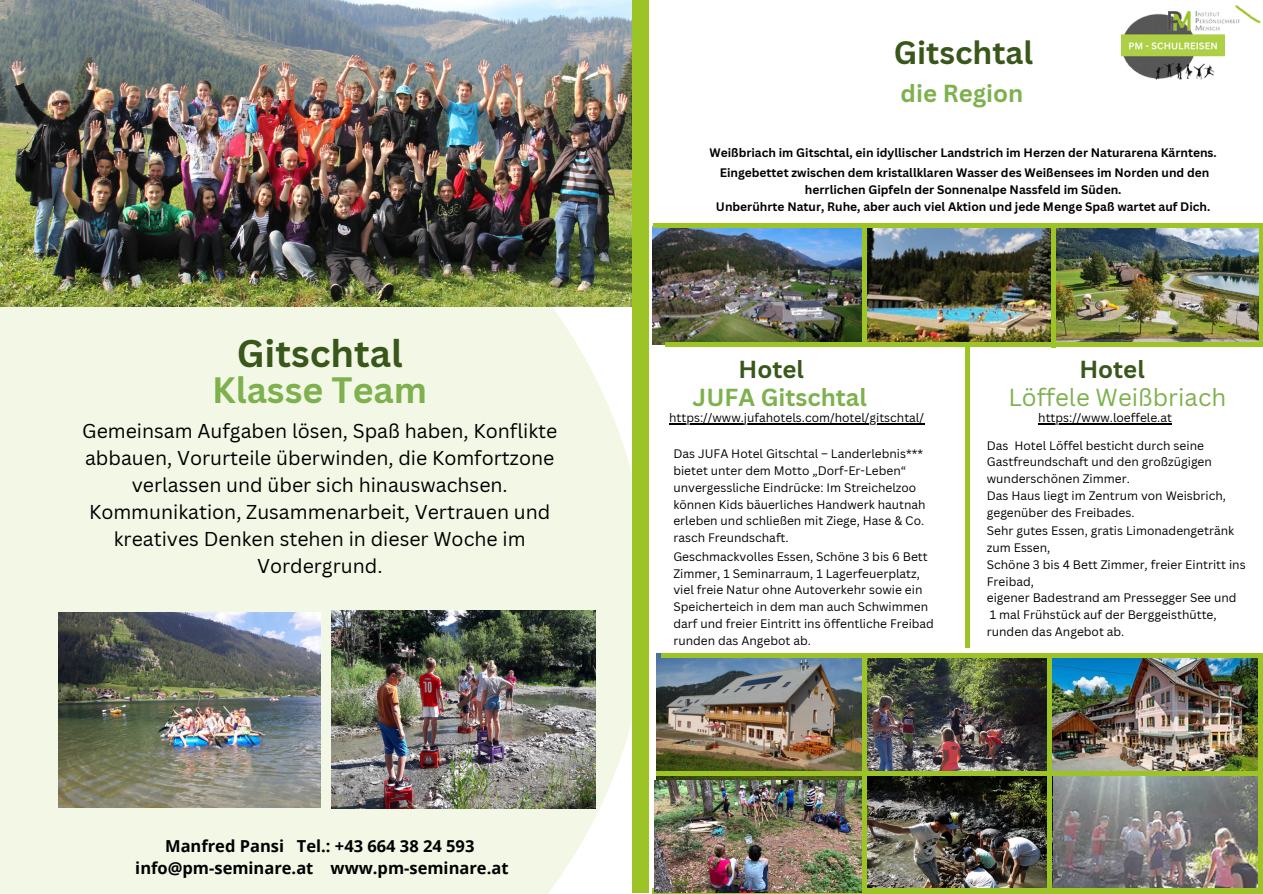
<style>
.page{position:relative;width:1263px;height:894px;background:#fff}
.page>*{position:absolute;margin:0;border:0;box-sizing:border-box;transform-origin:0 0}
.t1{font:700 37.5px "Canva Sans";color:#39571b}
.t2{font:700 35.7px "Canva Sans";color:#7eb14e}
.t3{font:700 31.5px "Canva Sans";color:#39571b}
.t4{font:700 24px "Canva Sans";color:#7eb14e}
.t5{font:24px "Canva Sans";color:#7eb14e}
.t6{font:700 24px "Canva Sans";color:#39571b}
.t7{font:19.5px/27px "Canva Sans";color:#000;text-align:center}
.t8{font:700 16.5px/22.5px "Open Sans";color:#000;text-align:center}
.t9{font:12px/16.8px "Canva Sans";color:#000}
.t10{font:700 12px/20.7px "Canva Sans";color:#000;text-align:center}
</style>
<div class="page">
<div style="left:0;top:75px;width:648px;height:818px;background:#f3f8e6"></div>
<img style="left:0;top:0;width:633px;height:306px">
<img style="left:652px;top:226px;width:607px;height:118px">
<img style="left:861px;top:775px;width:398px;height:113px">
<img style="left:867px;top:657px;width:181px;height:114px">
<img style="left:656px;top:653px;width:205px;height:127px">
<img style="left:1052px;top:658px;width:207px;height:113px">
<div style="left:633px;top:0;width:16px;height:891px;background:#9dc426"></div>
<img style="left:58px;top:612px;width:262px;height:195px">
<img style="left:332px;top:610px;width:263px;height:198px">
<img style="left:1122px;top:13px;width:102px;height:67px">
<img style="left:1166px;top:4px;width:95px;height:33px">
<hr style="left:656px;top:771px;width:607px;height:4px;background:#9dc426">
<hr style="left:661px;top:653px;width:602px;height:4px;background:#9dc426">
<hr style="left:1048px;top:657px;width:4px;height:234px;background:#9dc426">
<hr style="left:862px;top:656px;width:4px;height:235px;background:#9dc426">
<hr style="left:1259px;top:656px;width:4px;height:235px;background:#9dc426">
<div style="left:652px;top:888px;width:611px;height:5px;background:#9dc426"></div>
<hr style="left:665px;top:342px;width:598px;height:4px;background:#9dc426">
<div style="left:653px;top:223px;width:610px;height:5px;background:#9dc426"></div>
<hr style="left:1051px;top:226px;width:4px;height:122px;background:#9dc426">
<hr style="left:863px;top:223px;width:4px;height:122px;background:#9dc426">
<hr style="left:1259px;top:225px;width:4px;height:121px;background:#9dc426">
<img style="left:654px;top:780px;width:207px;height:112px">
<hr style="left:669px;top:423px;width:255px;height:1px;background:#000">
<hr style="left:965px;top:348px;width:4px;height:299px;background:#9dc426">
<hr style="left:1038px;top:423px;width:134px;height:1px;background:#000">
<h1 class="t1" style="left:237px;top:327px;width:168px">Gitschtal</h1>
<h2 class="t2" style="left:212px;top:365px;width:216px">Klasse Team</h2>
<p class="t7" style="left:82px;top:416px;width:477px">Gemeinsam Aufgaben lösen, Spaß haben, Konflikte abbauen, Vorurteile überwinden, die Komfortzone verlassen und über sich hinauswachsen.<br>Kommunikation, Zusammenarbeit, Vertrauen und kreatives Denken stehen in dieser Woche im Vordergrund.</p>
<h3 class="t8" style="left:135px;top:833px;width:375px">Manfred Pansi Tel.: +43 664 38 24 593 info@pm-seminare.at www.pm-seminare.at</h3>
<h3 class="t3" style="left:894px;top:30px;width:141px">Gitschtal</h3>
<h3 class="t4" style="left:900px;top:76px;width:124px">die Region</h3>
<p class="t10" style="left:709px;top:141px;width:509px">Weißbriach im Gitschtal, ein idyllischer Landstrich im Herzen der Naturarena Kärntens.<br>Eingebettet zwischen dem kristallklaren Wasser des Weißensees im Norden und den</p>
<p class="t10" style="left:716px;top:181px;width:496px;line-height:16.8px">herrlichen Gipfeln der Sonnenalpe Nassfeld im Süden.<br>Unberührte Natur, Ruhe, aber auch viel Aktion und jede Menge Spaß wartet auf Dich.</p>
<h3 class="t6" style="left:739px;top:352px;width:67px">Hotel</h3>
<h3 class="t4" style="left:692px;top:380px;width:176px">JUFA Gitschtal</h3>
<p class="t9" style="left:669px;top:409px;width:256px">https://www.jufahotels.com/hotel/gitschtal/</p>
<p class="t9" style="left:673px;top:445px;width:254px">Das JUFA Hotel Gitschtal – Landerlebnis*** bietet unter dem Motto „Dorf-Er-Leben“ unvergessliche Eindrücke: Im Streichelzoo können Kids bäuerliches Handwerk hautnah erleben und schließen mit Ziege, Hase &amp; Co. rasch Freundschaft.</p>
<p class="t9" style="left:673px;top:547px;width:262px">Geschmackvolles Essen, Schöne 3 bis 6 Bett Zimmer, 1 Seminarraum, 1 Lagerfeuerplatz, viel freie Natur ohne Autoverkehr sowie ein Speicherteich in dem man auch Schwimmen darf und freier Eintritt ins öffentliche Freibad runden das Angebot ab.</p>
<h3 class="t6" style="left:1079px;top:352px;width:67px">Hotel</h3>
<h3 class="t5" style="left:1008px;top:380px;width:219px">Löffele Weißbriach</h3>
<p class="t9" style="left:1038px;top:409px;width:135px">https://www.loeffele.at</p>
<p class="t9" style="left:987px;top:436px;width:241px">Das Hotel Löffel besticht durch seine Gastfreundschaft und den großzügigen wunderschönen Zimmer.<br>Das Haus liegt im Zentrum von Weisbrich, gegenüber des Freibades.</p>
<p class="t9" style="left:987px;top:522px;width:260px">Sehr gutes Essen, gratis Limonadengetränk zum Essen,<br>Schöne 3 bis 4 Bett Zimmer, freier Eintritt ins<br>Freibad,<br>eigener Badestrand am Pressegger See und<br>1 mal Frühstück auf der Berggeisthütte, runden das Angebot ab.</p>
</div>
